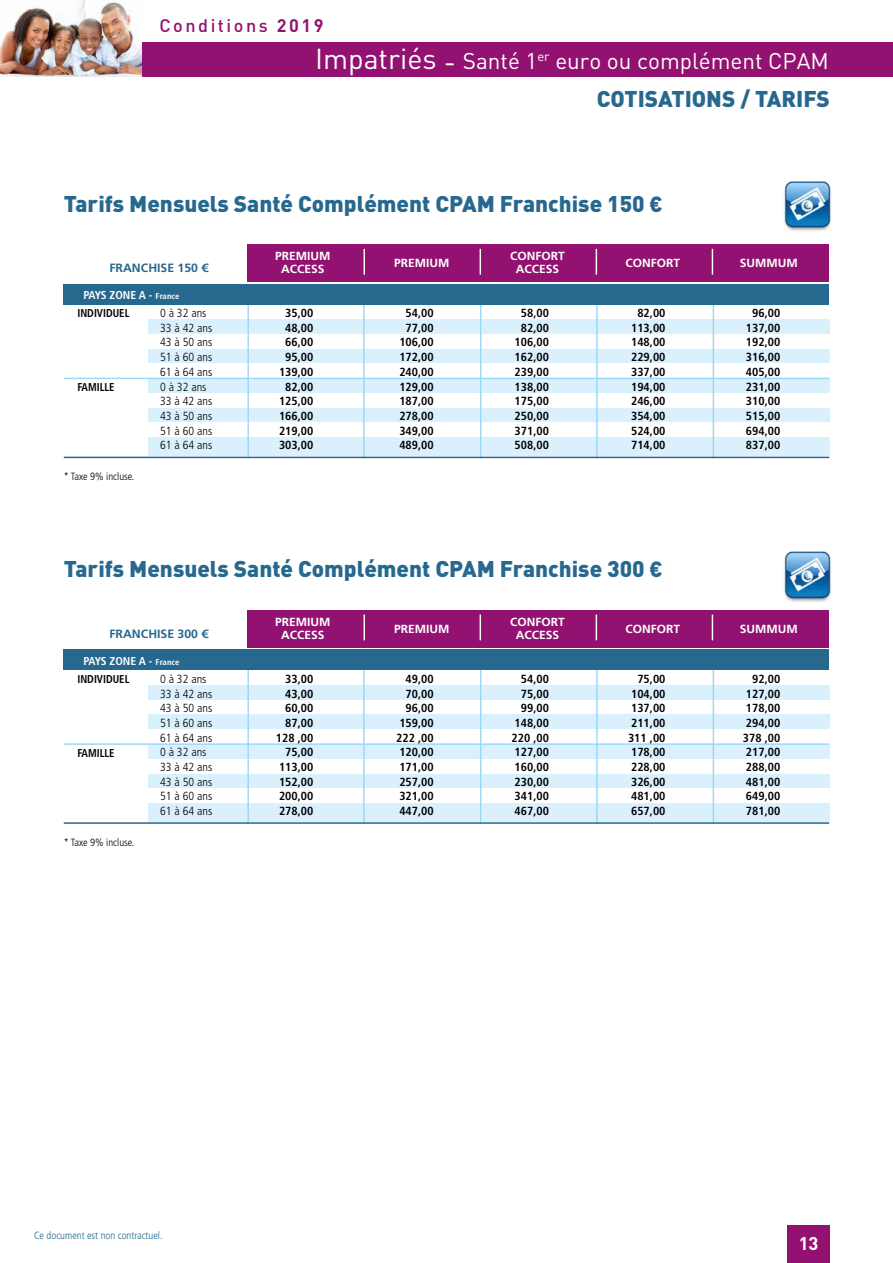
<style>
.page{position:relative;width:893px;height:1263px;background:#fff}
.page>*{position:absolute;margin:0;border:0;box-sizing:border-box;transform-origin:0 0}
.t1{font:900 22.5px "DIN";color:#27688f}
.t2{font:22.5px "DIN";color:#fff}
.t3{font:700 18.15px "DIN";color:#fff}
.t4{font:500 18px "DIN";letter-spacing:.14em;color:#931271}
.t5{font:700 12px "Frutiger LT Std";color:#27688f}
.t6{font:700 condensed 11.7px/14.7px "Frutiger LT Std";color:#000;text-align:center}
.t7{font:300 condensed 11.7px/14.7px "Frutiger LT Std";color:#000}
.t8{font:700 11.7px/13.5px "Frutiger LT Std";color:#fff;text-align:center}
.t9{font:700 condensed 11.4px "Frutiger LT Std";color:#000;scale:.94 1}
.t10{font:700 condensed 11.4px "Frutiger LT Std";letter-spacing:-.02em;color:#fff}
.t11{font:300 condensed 10.5px "Frutiger LT Std";color:#000}
.t12{font:300 condensed 10.5px "Frutiger LT Std";color:#27688f}
.s1{font-weight:700}
.s2{font-size:28.5px}
.s3{font-family:"PF Din Text Pro";font-weight:700}
.s4{font-size:11.1px}
.s5{font-size:8.25px}
</style>
<div class="page">
<div style="left:247px;top:244px;width:582px;height:38px;background:#931271"></div>
<div style="left:247px;top:610px;width:582px;height:37px;background:#931271"></div>
<div style="left:148px;top:319px;width:681px;height:15px;background:#dbf0fd"></div>
<div style="left:148px;top:685px;width:681px;height:15px;background:#dbf0fd"></div>
<div style="left:148px;top:349px;width:681px;height:14px;background:#dbf0fd"></div>
<div style="left:148px;top:714px;width:681px;height:15px;background:#dbf0fd"></div>
<div style="left:148px;top:378px;width:681px;height:15px;background:#dbf0fd"></div>
<div style="left:148px;top:744px;width:681px;height:15px;background:#dbf0fd"></div>
<div style="left:148px;top:408px;width:681px;height:14px;background:#dbf0fd"></div>
<div style="left:148px;top:773px;width:681px;height:15px;background:#dbf0fd"></div>
<div style="left:148px;top:437px;width:681px;height:19px;background:#dbf0fd"></div>
<div style="left:148px;top:803px;width:681px;height:19px;background:#dbf0fd"></div>
<hr style="left:247px;top:285px;width:2px;height:172px;background:#9ad7f7">
<hr style="left:247px;top:650px;width:2px;height:173px;background:#9ad7f7">
<hr style="left:64px;top:378px;width:765px;height:1px;background:#9ad7f7">
<hr style="left:64px;top:743px;width:765px;height:2px;background:#9ad7f7">
<hr style="left:363px;top:304px;width:2px;height:154px;background:#9ad7f7">
<hr style="left:480px;top:304px;width:1px;height:154px;background:#9ad7f7">
<hr style="left:713px;top:304px;width:1px;height:154px;background:#9ad7f7">
<hr style="left:596px;top:304px;width:2px;height:154px;background:#9ad7f7">
<hr style="left:363px;top:670px;width:2px;height:154px;background:#9ad7f7">
<hr style="left:480px;top:670px;width:1px;height:154px;background:#9ad7f7">
<hr style="left:713px;top:670px;width:1px;height:154px;background:#9ad7f7">
<hr style="left:596px;top:670px;width:2px;height:154px;background:#9ad7f7">
<div style="left:64px;top:284px;width:765px;height:20px;background:#27688f"></div>
<div style="left:64px;top:650px;width:765px;height:20px;background:#27688f"></div>
<hr style="left:64px;top:457px;width:765px;height:1px;background:#27688f">
<hr style="left:64px;top:822px;width:765px;height:2px;background:#27688f">
<svg style="left:480px;top:249px;width:1px;height:26px"></svg>
<svg style="left:364px;top:249px;width:1px;height:26px"></svg>
<svg style="left:596px;top:249px;width:1px;height:26px"></svg>
<svg style="left:712px;top:249px;width:1px;height:26px"></svg>
<svg style="left:480px;top:615px;width:1px;height:25px"></svg>
<svg style="left:364px;top:615px;width:1px;height:25px"></svg>
<svg style="left:596px;top:615px;width:1px;height:25px"></svg>
<svg style="left:712px;top:615px;width:1px;height:25px"></svg>
<div style="left:0;top:43px;width:893px;height:34px;background:#931271"></div>
<div style="left:787px;top:1225px;width:42px;height:38px;background:#931271"></div>
<img style="left:784px;top:181px;width:47px;height:50px">
<img style="left:784px;top:551px;width:47px;height:51px">
<img style="left:0;top:0;width:141px;height:77px">
<h3 class="t4" style="left:159px;top:14px;width:166px">Conditions <span class="s1">2019</span></h3>
<h1 class="t2" style="left:315px;top:46px;width:515px"><span class="s2">Impatriés -</span> Santé 1<sup>er</sup> euro ou complément CPAM</h1>
<h1 class="t1" style="left:597px;top:83px;width:235px">COTISATIONS / TARIFS</h1>
<h1 class="t1" style="left:64px;top:189px;width:600px">Tarifs Mensuels Santé Complément CPAM Franchise 150 <span class="s3">€</span></h1>
<p class="t5" style="left:110px;top:261px;width:100px">FRANCHISE 150 €</p>
<p class="t10" style="left:83px;top:288px;width:98px">PAYS ZONE A <span class="s4">-</span> <span class="s5">France</span></p>
<p class="t9" style="left:77px;top:307px;width:57px">INDIVIDUEL</p>
<p class="t9" style="left:77px;top:381px;width:41px">FAMILLE</p>
<p class="t11" style="left:64px;top:471px;width:72px">* Taxe 9% incluse.</p>
<p class="t7" style="left:160px;top:306px;width:54px">0 à 32 ans<br>33 à 42 ans<br>43 à 50 ans<br>51 à 60 ans<br>61 à 64 ans<br>0 à 32 ans<br>33 à 42 ans<br>43 à 50 ans<br>51 à 60 ans<br>61 à 64 ans</p>
<p class="t8" style="left:275px;top:249px;width:57px">PREMIUM<br>ACCESS</p>
<p class="t8" style="left:510px;top:249px;width:56px">CONFORT<br>ACCESS</p>
<p class="t8" style="left:394px;top:256px;width:57px">PREMIUM</p>
<p class="t8" style="left:625px;top:256px;width:56px">CONFORT</p>
<p class="t8" style="left:740px;top:256px;width:59px">SUMMUM</p>
<p class="t6" style="left:279px;top:306px;width:36px">35,00<br>48,00<br>66,00<br>95,00<br>139,00<br>82,00<br>125,00<br>166,00<br>219,00<br>303,00</p>
<p class="t6" style="left:399px;top:306px;width:36px">54,00<br>77,00<br>106,00<br>172,00<br>240,00<br>129,00<br>187,00<br>278,00<br>349,00<br>489,00</p>
<p class="t6" style="left:515px;top:306px;width:36px">58,00<br>82,00<br>106,00<br>162,00<br>239,00<br>138,00<br>175,00<br>250,00<br>371,00<br>508,00</p>
<p class="t6" style="left:631px;top:306px;width:36px">82,00<br>113,00<br>148,00<br>229,00<br>337,00<br>194,00<br>246,00<br>354,00<br>524,00<br>714,00</p>
<p class="t6" style="left:746px;top:306px;width:36px">96,00<br>137,00<br>192,00<br>316,00<br>405,00<br>231,00<br>310,00<br>515,00<br>694,00<br>837,00</p>
<h1 class="t1" style="left:64px;top:554px;width:600px">Tarifs Mensuels Santé Complément CPAM Franchise 300 <span class="s3">€</span></h1>
<p class="t5" style="left:110px;top:626px;width:100px">FRANCHISE 300 €</p>
<p class="t10" style="left:83px;top:654px;width:98px">PAYS ZONE A <span class="s4">-</span> <span class="s5">France</span></p>
<p class="t9" style="left:77px;top:672px;width:57px">INDIVIDUEL</p>
<p class="t9" style="left:77px;top:746px;width:41px">FAMILLE</p>
<p class="t11" style="left:64px;top:837px;width:72px">* Taxe 9% incluse.</p>
<p class="t7" style="left:160px;top:672px;width:54px">0 à 32 ans<br>33 à 42 ans<br>43 à 50 ans<br>51 à 60 ans<br>61 à 64 ans<br>0 à 32 ans<br>33 à 42 ans<br>43 à 50 ans<br>51 à 60 ans<br>61 à 64 ans</p>
<p class="t8" style="left:275px;top:615px;width:57px">PREMIUM<br>ACCESS</p>
<p class="t8" style="left:510px;top:615px;width:56px">CONFORT<br>ACCESS</p>
<p class="t8" style="left:394px;top:622px;width:57px">PREMIUM</p>
<p class="t8" style="left:625px;top:622px;width:56px">CONFORT</p>
<p class="t8" style="left:740px;top:622px;width:59px">SUMMUM</p>
<p class="t6" style="left:276px;top:671px;width:39px;text-align:right">33,00<br>43,00<br>60,00<br>87,00<br>128 ,00<br>75,00<br>113,00<br>152,00<br>200,00<br>278,00</p>
<p class="t6" style="left:396px;top:671px;width:39px;text-align:right">49,00<br>70,00<br>96,00<br>159,00<br>222 ,00<br>120,00<br>171,00<br>257,00<br>321,00<br>447,00</p>
<p class="t6" style="left:511px;top:671px;width:39px;text-align:right">54,00<br>75,00<br>99,00<br>148,00<br>220 ,00<br>127,00<br>160,00<br>230,00<br>341,00<br>467,00</p>
<p class="t6" style="left:628px;top:671px;width:39px;text-align:justify;text-indent:9px">75,00<br>104,00<br>137,00<br>211,00<br>311 ,00<br>178,00<br>228,00<br>326,00<br>481,00<br>657,00</p>
<p class="t6" style="left:743px;top:671px;width:39px;text-align:justify;text-indent:9px">92,00<br>127,00<br>178,00<br>294,00<br>378 ,00<br>217,00<br>288,00<br>481,00<br>649,00<br>781,00</p>
<p class="t12" style="left:34px;top:1229px;width:130px">Ce document est non contractuel.</p>
<h2 class="t3" style="left:799px;top:1231px;width:21px">13</h2>
</div>
